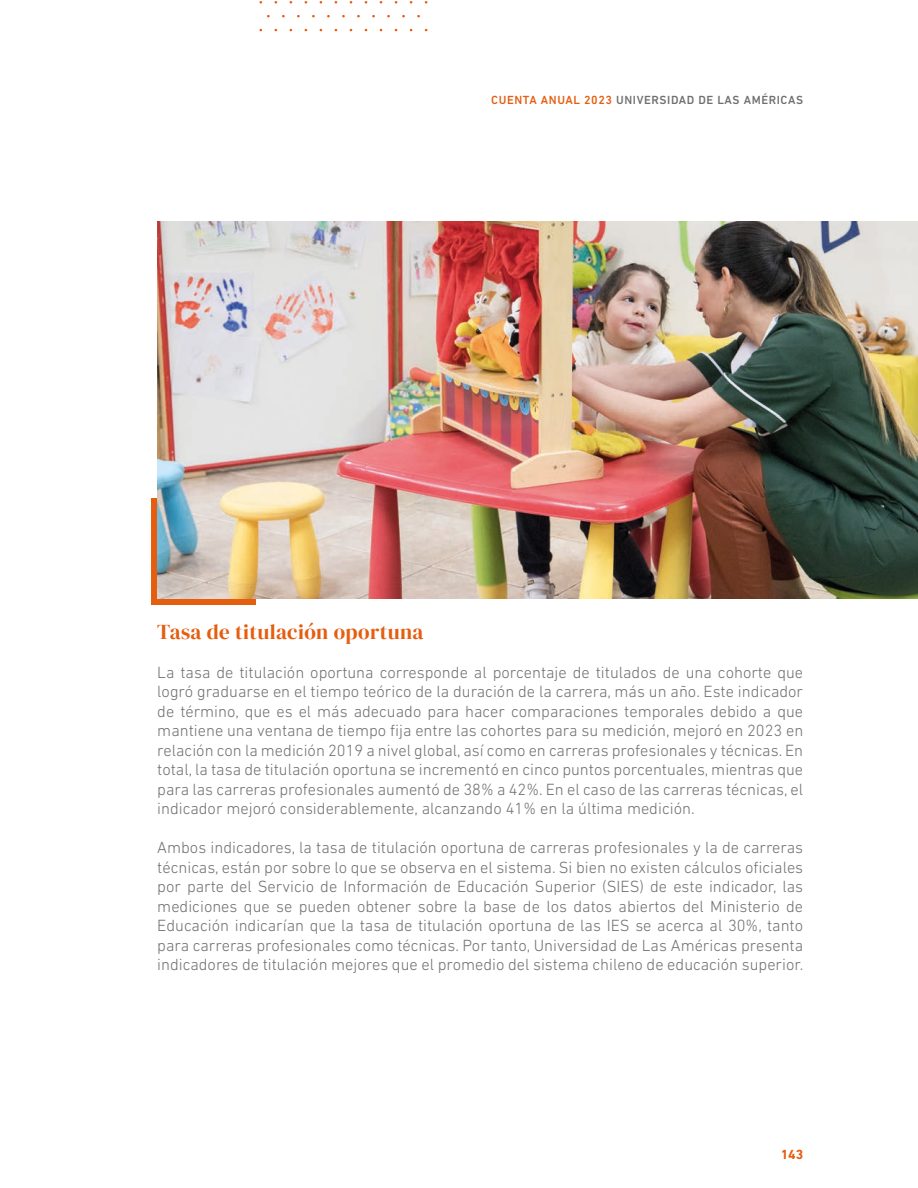
<style>
.page{position:relative;width:918px;height:1188px;background:#fff}
.page>*{position:absolute;margin:0;border:0;box-sizing:border-box;transform-origin:0 0}
.t1{font:21px "DM Serif Display";letter-spacing:.02em;color:#e55d0f}
.Texto{font:300 16.5px/19.5px "DIN Next LT Pro";color:#70706f;text-align:justify}
.t2{font:700 13.5px "DIN Next LT Pro";color:#e55d0f}
.t3{font:500 12px "DIN Next LT Pro";letter-spacing:.05em;color:#70706f}
.s1{color:#e55d0f}
</style>
<div class="page">
<div style="left:151px;top:499px;width:104px;height:106px;background:#e55d0f"></div>
<img style="left:157px;top:221px;width:761px;height:378px">
<p class="t3" style="left:491px;top:93px;width:313px"><span class="s1">CUENTA ANUAL 2023</span> UNIVERSIDAD DE LAS AMÉRICAS</p>
<p class="t1" style="left:157px;top:619px;width:268px">Tasa de titulación oportuna</p>
<p class="Texto" style="left:157px;top:662px;width:647px">La tasa de titulación oportuna corresponde al porcentaje de titulados de una cohorte que logró graduarse en el tiempo teórico de la duración de la carrera, más un año. Este indicador de término, que es el más adecuado para hacer comparaciones temporales debido a que mantiene una ventana de tiempo fija entre las cohortes para su medición, mejoró en 2023 en relación con la medición 2019 a nivel global, así como en carreras profesionales y técnicas. En total, la tasa de titulación oportuna se incrementó en cinco puntos porcentuales, mientras que para las carreras profesionales aumentó de 38% a 42%. En el caso de las carreras técnicas, el indicador mejoró considerablemente, alcanzando 41% en la última medición.</p>
<p class="Texto" style="left:157px;top:838px;width:648px">Ambos indicadores, la tasa de titulación oportuna de carreras profesionales y la de carreras técnicas, están por sobre lo que se observa en el sistema. Si bien no existen cálculos oficiales por parte del Servicio de Información de Educación Superior (SIES) de este indicador, las mediciones que se pueden obtener sobre la base de los datos abiertos del Ministerio de Educación indicarían que la tasa de titulación oportuna de las IES se acerca al 30%, tanto para carreras profesionales como técnicas. Por tanto, Universidad de Las Américas presenta indicadores de titulación mejores que el promedio del sistema chileno de educación superior.</p>
<p class="t2" style="left:781px;top:1147px;width:24px">143</p>
</div>
